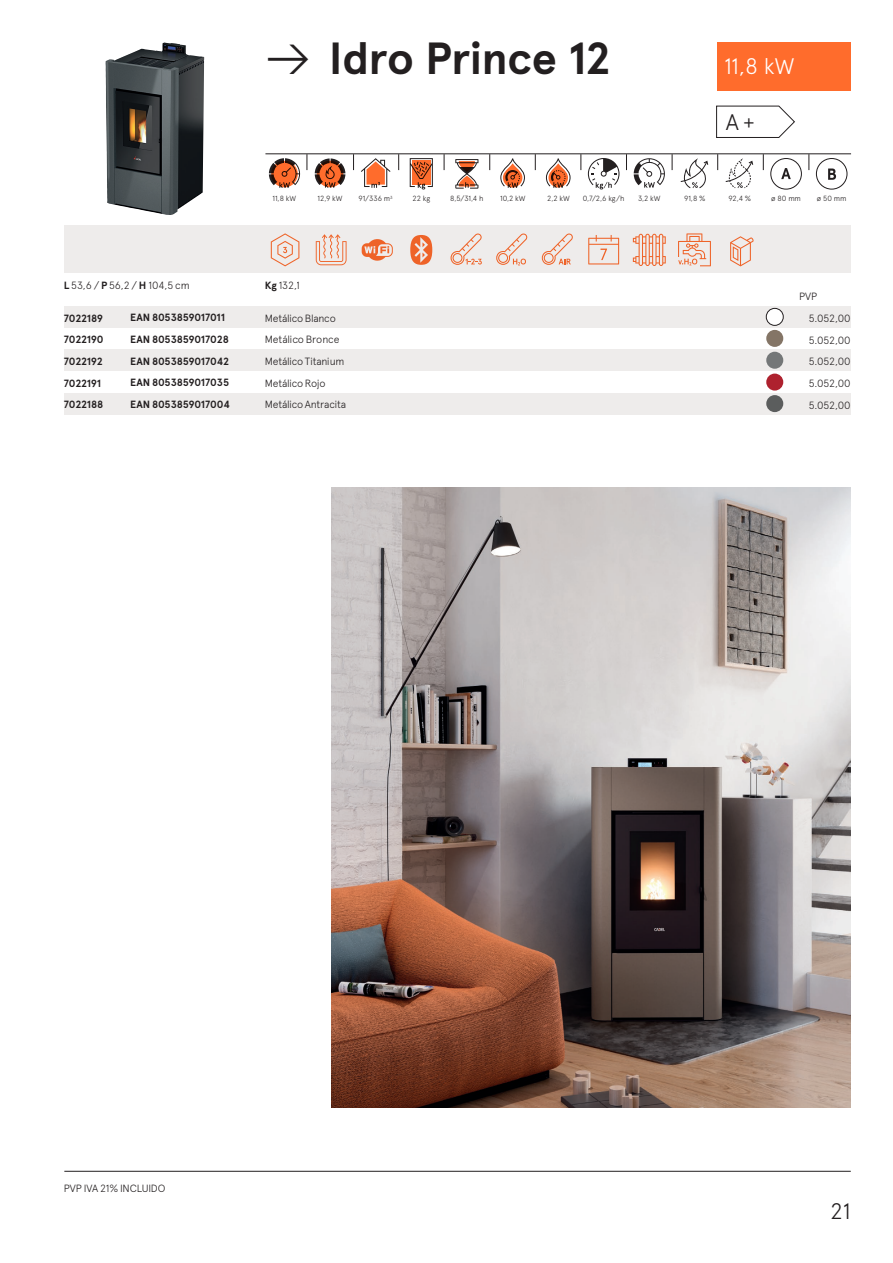
<style>
.page{position:relative;width:893px;height:1263px;background:#fff}
.page>*{position:absolute;margin:0;border:0;box-sizing:border-box;transform-origin:0 0}
._03_Testo{font:700 45px "Apercu";letter-spacing:-.01em;color:#231f20}
._03_Testo-2{font:300 22.5px "Apercu";color:#fff}
.t1{font:300 22.5px "Apercu";color:#231f20}
._03_Testo-3{font:300 10.5px "Apercu";letter-spacing:-.015em;color:#231f20}
._03_Testo-4{font:700 10.5px "Apercu";letter-spacing:-.02em;color:#231f20}
.testino_7_pt_central{font:300 7.5px "Apercu";letter-spacing:-.005em;color:#231f20}
.s1{font-weight:700}
.s2{font-family:"Riforma";font-weight:300;font-size:42px}
</style>
<div class="page">
<hr style="left:64px;top:1171px;width:787px;height:1px;background:#231f20">
<div style="left:64px;top:306px;width:786px;height:22px;background:#eeeceb"></div>
<div style="left:64px;top:393px;width:786px;height:22px;background:#eeeceb"></div>
<div style="left:64px;top:350px;width:786px;height:21px;background:#eeeceb"></div>
<div style="left:766px;top:330px;width:17px;height:17px;background:#847566;border-radius:50%"></div>
<div style="left:766px;top:395px;width:17px;height:17px;background:#5b5d5d;border-radius:50%"></div>
<div style="left:766px;top:308px;width:17px;height:17px;background:#fff;border-radius:50%"></div>
<div style="left:766px;top:308px;width:17px;height:18px;border:1px solid #231f20;border-radius:50%"></div>
<div style="left:766px;top:374px;width:17px;height:17px;background:#ae212e;border-radius:50%"></div>
<div style="left:766px;top:352px;width:17px;height:17px;background:#747778;border-radius:50%"></div>
<img style="left:331px;top:488px;width:519px;height:620px">
<div style="left:64px;top:225px;width:786px;height:48px;background:#eeeceb"></div>
<div style="left:717px;top:43px;width:133px;height:48px;background:#ff6c2c"></div>
<svg style="left:716px;top:105px;width:79px;height:33px"></svg>
<svg style="left:307px;top:154px;width:1px;height:16px"></svg>
<svg style="left:353px;top:154px;width:1px;height:16px"></svg>
<svg style="left:398px;top:154px;width:1px;height:16px"></svg>
<svg style="left:444px;top:154px;width:1px;height:16px"></svg>
<svg style="left:672px;top:154px;width:1px;height:16px"></svg>
<svg style="left:489px;top:154px;width:1px;height:16px"></svg>
<svg style="left:717px;top:154px;width:1px;height:16px"></svg>
<svg style="left:535px;top:154px;width:1px;height:16px"></svg>
<svg style="left:763px;top:154px;width:1px;height:16px"></svg>
<svg style="left:808px;top:154px;width:1px;height:16px"></svg>
<svg style="left:580px;top:154px;width:1px;height:16px"></svg>
<svg style="left:626px;top:154px;width:1px;height:16px"></svg>
<hr style="left:265px;top:153px;width:586px;height:1px;background:#231f20">
<svg style="left:269px;top:158px;width:31px;height:30px"></svg>
<svg style="left:361px;top:158px;width:30px;height:30px"></svg>
<svg style="left:588px;top:158px;width:32px;height:32px"></svg>
<svg style="left:633px;top:158px;width:32px;height:30px"></svg>
<svg style="left:816px;top:158px;width:32px;height:32px"></svg>
<svg style="left:409px;top:158px;width:24px;height:32px"></svg>
<svg style="left:314px;top:158px;width:32px;height:30px"></svg>
<svg style="left:455px;top:159px;width:24px;height:30px"></svg>
<svg style="left:770px;top:158px;width:32px;height:32px"></svg>
<svg style="left:500px;top:158px;width:25px;height:30px"></svg>
<svg style="left:545px;top:158px;width:26px;height:30px"></svg>
<svg style="left:680px;top:158px;width:29px;height:31px"></svg>
<svg style="left:725px;top:158px;width:29px;height:31px"></svg>
<svg style="left:541px;top:233px;width:32px;height:32px"></svg>
<svg style="left:270px;top:233px;width:30px;height:33px"></svg>
<svg style="left:410px;top:235px;width:23px;height:30px"></svg>
<svg style="left:588px;top:235px;width:32px;height:30px"></svg>
<svg style="left:315px;top:234px;width:32px;height:32px"></svg>
<svg style="left:678px;top:233px;width:33px;height:33px"></svg>
<svg style="left:450px;top:233px;width:32px;height:32px"></svg>
<svg style="left:730px;top:236px;width:24px;height:30px"></svg>
<svg style="left:496px;top:233px;width:32px;height:33px"></svg>
<svg style="left:633px;top:233px;width:33px;height:33px"></svg>
<svg style="left:361px;top:239px;width:32px;height:22px"></svg>
<img style="left:105px;top:43px;width:99px;height:172px">
<p class="_03_Testo-3" style="left:64px;top:279px;width:127px"><span class="s1">L</span> 53,6 / <span class="s1">P</span> 56,2 / <span class="s1">H</span> 104,5 cm</p>
<p class="_03_Testo-4" style="left:64px;top:312px;width:41px">7022189</p>
<p class="_03_Testo-4" style="left:64px;top:333px;width:41px">7022190</p>
<p class="_03_Testo-4" style="left:64px;top:355px;width:41px">7022192</p>
<p class="_03_Testo-4" style="left:64px;top:377px;width:39px">7022191</p>
<p class="_03_Testo-4" style="left:64px;top:398px;width:41px">7022188</p>
<p class="_03_Testo-4" style="left:130px;top:311px;width:96px">EAN 8053859017011</p>
<p class="_03_Testo-4" style="left:130px;top:333px;width:100px">EAN 8053859017028</p>
<p class="_03_Testo-4" style="left:130px;top:355px;width:100px">EAN 8053859017042</p>
<p class="_03_Testo-4" style="left:130px;top:376px;width:100px">EAN 8053859017035</p>
<p class="_03_Testo-4" style="left:130px;top:398px;width:101px">EAN 8053859017004</p>
<p class="_03_Testo" style="left:265px;top:31px;width:348px"><span class="s2">→</span> Idro Prince 12</p>
<p class="_03_Testo-2" style="left:724px;top:53px;width:72px">11,8 kW</p>
<p class="t1" style="left:726px;top:108px;width:31px">A +</p>
<p class="testino_7_pt_central" style="left:273px;top:194px;width:25px">11,8 kW</p>
<p class="testino_7_pt_central" style="left:318px;top:194px;width:26px">12,9 kW</p>
<p class="testino_7_pt_central" style="left:359px;top:194px;width:36px">91/336 m<sup>3</sup></p>
<p class="testino_7_pt_central" style="left:412px;top:194px;width:19px">22 kg</p>
<p class="testino_7_pt_central" style="left:450px;top:194px;width:35px">8,5/31,4 h</p>
<p class="testino_7_pt_central" style="left:500px;top:194px;width:27px">10,2 kW</p>
<p class="testino_7_pt_central" style="left:547px;top:194px;width:24px">2,2 kW</p>
<p class="testino_7_pt_central" style="left:583px;top:194px;width:43px">0,7/2,6 kg/h</p>
<p class="testino_7_pt_central" style="left:638px;top:194px;width:24px">3,2 kW</p>
<p class="testino_7_pt_central" style="left:684px;top:194px;width:23px">91,8 %</p>
<p class="testino_7_pt_central" style="left:728px;top:194px;width:24px">92,4 %</p>
<p class="testino_7_pt_central" style="left:771px;top:194px;width:31px">ø 80 mm</p>
<p class="testino_7_pt_central" style="left:817px;top:194px;width:31px">ø 50 mm</p>
<p class="_03_Testo-3" style="left:265px;top:279px;width:37px"><span class="s1">Kg</span> 132,1</p>
<p class="_03_Testo-3" style="left:265px;top:312px;width:73px">Metálico Blanco</p>
<p class="_03_Testo-3" style="left:265px;top:333px;width:76px">Metálico Bronce</p>
<p class="_03_Testo-3" style="left:265px;top:355px;width:81px">Metálico Titanium</p>
<p class="_03_Testo-3" style="left:265px;top:377px;width:62px">Metálico Rojo</p>
<p class="_03_Testo-3" style="left:265px;top:398px;width:83px">Metálico Antracita</p>
<p class="_03_Testo-3" style="left:799px;top:290px;width:20px">PVP</p>
<p class="_03_Testo-3" style="left:809px;top:312px;width:43px">5.052,00</p>
<p class="_03_Testo-3" style="left:809px;top:334px;width:43px">5.052,00</p>
<p class="_03_Testo-3" style="left:809px;top:355px;width:43px">5.052,00</p>
<p class="_03_Testo-3" style="left:809px;top:377px;width:43px">5.052,00</p>
<p class="_03_Testo-3" style="left:809px;top:399px;width:43px">5.052,00</p>
<p class="_03_Testo-3" style="left:64px;top:1182px;width:103px">PVP IVA 21% INCLUIDO</p>
<h2 class="t1" style="left:830px;top:1198px;width:22px">21</h2>
</div>
